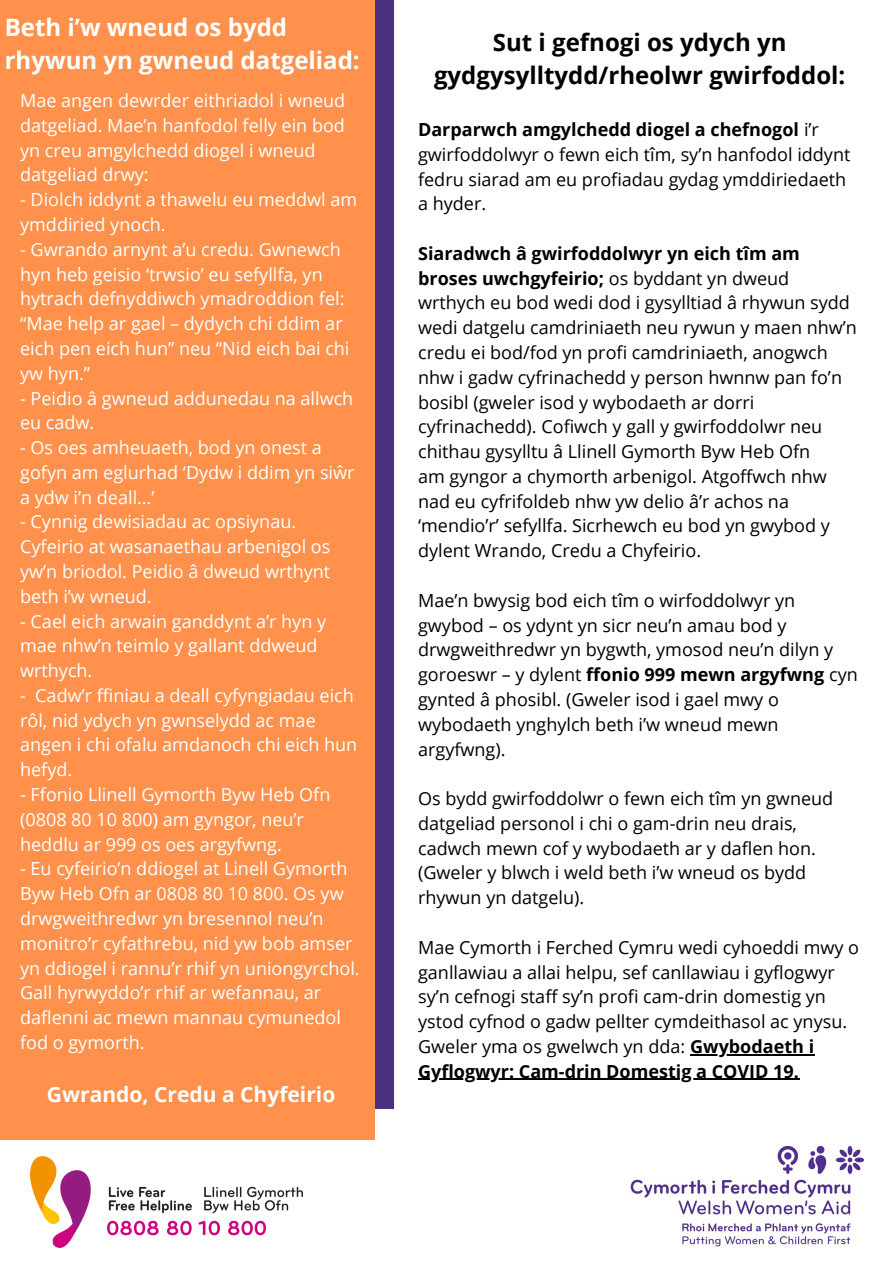
<style>
.page{position:relative;width:894px;height:1264px;background:#fff}
.page>*{position:absolute;margin:0;border:0;box-sizing:border-box;transform-origin:0 0}
.t1{font:700 24px/32.7px "Open Sans";color:#000;text-align:center}
.t2{font:700 24px/32.7px "Open Sans";color:#fff}
.t3{font:700 21px "Open Sans";color:#fff}
.t4{font:18px/24.8px "Open Sans";color:#000}
.t5{font:18px/24.8px "Open Sans";color:#fff}
.s1{font-weight:700}
</style>
<div class="page">
<div style="left:0;top:0;width:394px;height:1108px;background:#4b2f80"></div>
<div style="left:0;top:0;width:374px;height:1139px;background:#ff914d"></div>
<hr style="left:690px;top:1054px;width:124px;height:1px;background:#000">
<hr style="left:418px;top:1078px;width:381px;height:1px;background:#000">
<img style="left:30px;top:1156px;width:272px;height:91px">
<img style="left:630px;top:1146px;width:233px;height:100px">
<h1 class="t2" style="left:5px;top:10px;width:356px">Beth i’w wneud os bydd rhywun yn gwneud datgeliad:</h1>
<p class="t5" style="left:20px;top:88px;width:326px">Mae angen dewrder eithriadol i wneud datgeliad. Mae’n hanfodol felly ein bod yn creu amgylchedd diogel i wneud datgeliad drwy:</p>
<p class="t5" style="left:20px;top:187px;width:338px">- Diolch iddynt a thawelu eu meddwl am ymddiried ynoch.</p>
<p class="t5" style="left:20px;top:236px;width:331px">- Gwrando arnynt a’u credu. Gwnewch hyn heb geisio ‘trwsio’ eu sefyllfa, yn hytrach defnyddiwch ymadroddion fel: “Mae help ar gael – dydych chi ddim ar eich pen eich hun” neu “Nid eich bai chi yw hyn.”</p>
<p class="t5" style="left:20px;top:385px;width:334px">- Peidio â gwneud addunedau na allwch eu cadw.</p>
<p class="t5" style="left:20px;top:435px;width:336px">- Os oes amheuaeth, bod yn onest a gofyn am eglurhad ‘Dydw i ddim yn siŵr a ydw i’n deall…’</p>
<p class="t5" style="left:20px;top:509px;width:312px">- Cynnig dewisiadau ac opsiynau.<br>Cyfeirio at wasanaethau arbenigol os yw’n briodol. Peidio â dweud wrthynt beth i’w wneud.</p>
<p class="t5" style="left:20px;top:608px;width:307px">- Cael eich arwain ganddynt a’r hyn y mae nhw’n teimlo y gallant ddweud wrthych.</p>
<p class="t5" style="left:20px;top:682px;width:338px">- Cadw’r ffiniau a deall cyfyngiadau eich rôl, nid ydych yn gwnselydd ac mae angen i chi ofalu amdanoch chi eich hun hefyd.</p>
<p class="t5" style="left:20px;top:781px;width:312px">- Ffonio Llinell Gymorth Byw Heb Ofn (0808 80 10 800) am gyngor, neu’r heddlu ar 999 os oes argyfwng.</p>
<p class="t5" style="left:20px;top:856px;width:341px">- Eu cyfeirio’n ddiogel at Linell Gymorth Byw Heb Ofn ar 0808 80 10 800. Os yw drwgweithredwr yn bresennol neu’n monitro’r cyfathrebu, nid yw bob amser yn ddiogel i rannu’r rhif yn uniongyrchol.<br>Gall hyrwyddo’r rhif ar wefannau, ar daflenni ac mewn mannau cymunedol fod o gymorth.</p>
<p class="t3" style="left:47px;top:1079px;width:290px">Gwrando, Credu a Chyfeirio</p>
<h1 class="t1" style="left:434px;top:25px;width:413px">Sut i gefnogi os ydych yn gydgysylltydd/rheolwr gwirfoddol:</h1>
<p class="t4" style="left:418px;top:117px;width:434px"><span class="s1">Darparwch amgylchedd diogel a chefnogol</span> i’r gwirfoddolwyr o fewn eich tîm, sy’n hanfodol iddynt fedru siarad am eu profiadau gydag ymddiriedaeth a hyder.</p>
<p class="t4" style="left:418px;top:240px;width:440px"><span class="s1">Siaradwch â gwirfoddolwyr yn eich tîm am broses uwchgyfeirio;</span> os byddant yn dweud wrthych eu bod wedi dod i gysylltiad â rhywun sydd wedi datgelu camdriniaeth neu rywun y maen nhw’n credu ei bod/fod yn profi camdriniaeth, anogwch nhw i gadw cyfrinachedd y person hwnnw pan fo’n bosibl (gweler isod y wybodaeth ar dorri cyfrinachedd). Cofiwch y gall y gwirfoddolwr neu chithau gysylltu â Llinell Gymorth Byw Heb Ofn<br>am gyngor a chymorth arbenigol. Atgoffwch nhw nad eu cyfrifoldeb nhw yw delio â’r achos na ‘mendio’r’ sefyllfa. Sicrhewch eu bod yn gwybod y dylent Wrando, Credu a Chyfeirio.</p>
<p class="t4" style="left:418px;top:587px;width:441px">Mae’n bwysig bod eich tîm o wirfoddolwyr yn gwybod – os ydynt yn sicr neu’n amau bod y drwgweithredwr yn bygwth, ymosod neu’n dilyn y goroeswr – y dylent <span class="s1">ffonio 999 mewn argyfwng</span> cyn gynted â phosibl. (Gweler isod i gael mwy o wybodaeth ynghylch beth i’w wneud mewn argyfwng).</p>
<p class="t4" style="left:418px;top:785px;width:416px">Os bydd gwirfoddolwr o fewn eich tîm yn gwneud datgeliad personol i chi o gam-drin neu drais, cadwch mewn cof y wybodaeth ar y daflen hon. (Gweler y blwch i weld beth i’w wneud os bydd rhywun yn datgelu).</p>
<p class="t4" style="left:418px;top:934px;width:442px">Mae Cymorth i Ferched Cymru wedi cyhoeddi mwy o ganllawiau a allai helpu, sef canllawiau i gyflogwyr sy’n cefnogi staff sy’n profi cam-drin domestig yn ystod cyfnod o gadw pellter cymdeithasol ac ynysu.<br>Gweler yma os gwelwch yn dda: <span class="s1">Gwybodaeth i Gyflogwyr: Cam-drin Domestig a COVID 19.</span></p>
</div>
